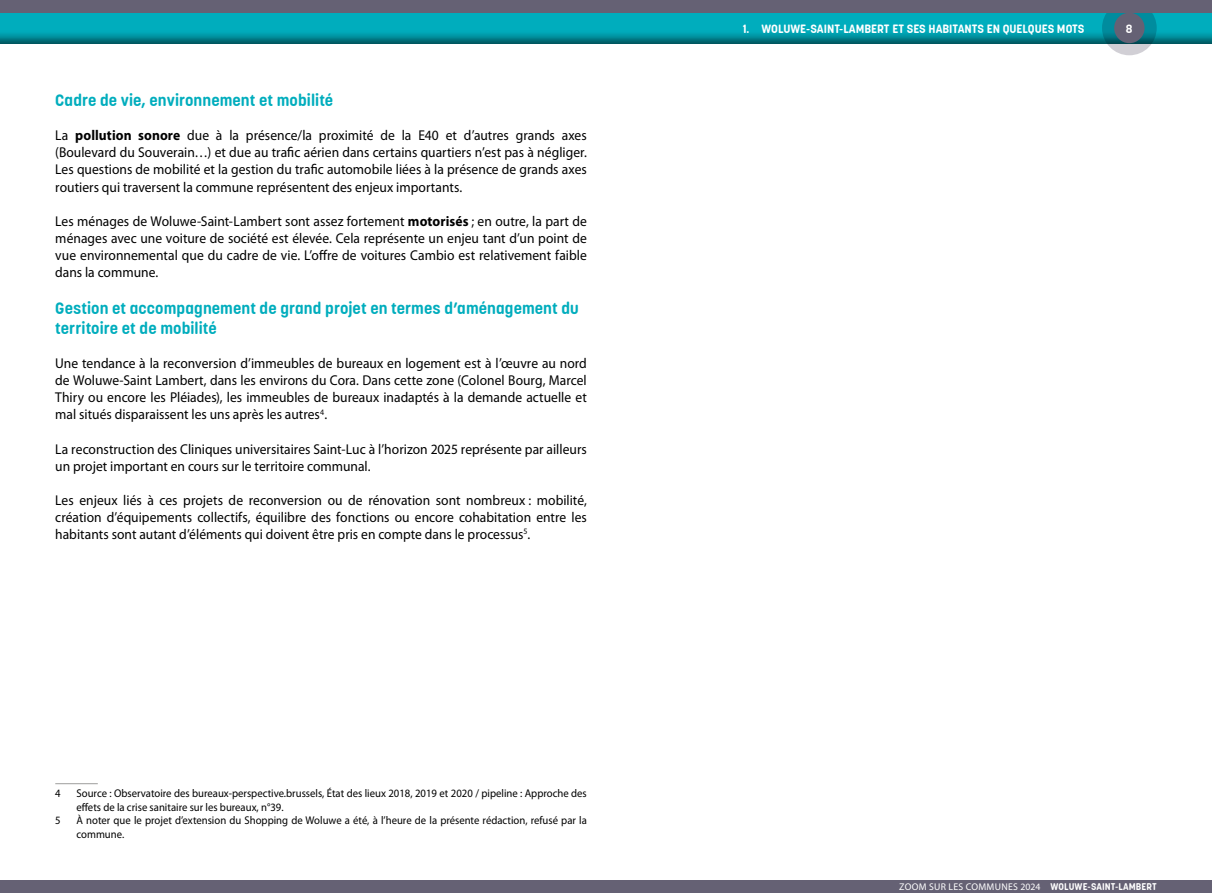
<style>
.page{position:relative;width:1212px;height:893px;background:#fff}
.page>*{position:absolute;margin:0;border:0;box-sizing:border-box;transform-origin:0 0}
.t1{font:700 16.5px/19.8px "Korolev Rounded";letter-spacing:.005em;color:#00adbd}
.t2{font:14.25px/17.1px "Myriad Pro";color:#000;text-align:justify;scale:.95 1}
.t3{font:700 12px "Korolev Rounded";color:#fff}
.t4{font:11.25px/13.5px "Myriad Pro";color:#000;scale:.95 1}
.t5{font:9.75px "Myriad Pro";letter-spacing:.03em;color:#fff}
.s1{font-weight:700}
.s2{font-family:"Korolev Rounded";font-weight:700}
</style>
<div class="page">
<div style="left:0;top:0;width:1212px;height:44px;background:#000;opacity:.6"></div>
<svg style="left:1102px;top:1px;width:55px;height:54px"></svg>
<div style="left:1114px;top:13px;width:30px;height:30px;background:#656174;border-radius:50%"></div>
<div style="left:0;top:0;width:1212px;height:13px;background:#656174"></div>
<div style="left:0;top:880px;width:1212px;height:13px;background:#656174"></div>
<hr style="left:55px;top:783px;width:43px;height:1px;background:#9d9d9c">
<p class="t1" style="left:55px;top:90px;width:279px">Cadre de vie, environnement et mobilité</p>
<p class="t2" style="left:55px;top:127px;width:561px">La <span class="s1">pollution sonore</span> due à la présence/la proximité de la E40 et d’autres grands axes (Boulevard du Souverain…) et due au trafic aérien dans certains quartiers n’est pas à négliger.<br>Les questions de mobilité et la gestion du trafic automobile liées à la présence de grands axes routiers qui traversent la commune représentent des enjeux importants.</p>
<p class="t2" style="left:55px;top:212px;width:561px">Les ménages de Woluwe-Saint-Lambert sont assez fortement <span class="s1">motorisés</span> ; en outre, la part de ménages avec une voiture de société est élevée. Cela représente un enjeu tant d’un point de vue environnemental que du cadre de vie. L’offre de voitures Cambio est relativement faible dans la commune.</p>
<p class="t1" style="left:55px;top:298px;width:525px">Gestion et accompagnement de grand projet en termes d’aménagement du territoire et de mobilité</p>
<p class="t2" style="left:55px;top:354px;width:561px">Une tendance à la reconversion d’immeubles de bureaux en logement est à l’œuvre au nord de Woluwe-Saint Lambert, dans les environs du Cora. Dans cette zone (Colonel Bourg, Marcel Thiry ou encore les Pléiades), les immeubles de bureaux inadaptés à la demande actuelle et mal situés disparaissent les uns après les autres<sup>4</sup>.</p>
<p class="t2" style="left:55px;top:440px;width:561px">La reconstruction des Cliniques universitaires Saint-Luc à l’horizon 2025 représente par ailleurs un projet important en cours sur le territoire communal.</p>
<p class="t2" style="left:55px;top:491px;width:561px">Les enjeux liés à ces projets de reconversion ou de rénovation sont nombreux : mobilité, création d’équipements collectifs, équilibre des fonctions ou encore cohabitation entre les habitants sont autant d’éléments qui doivent être pris en compte dans le processus<sup>5</sup>.</p>
<p class="t4" style="left:55px;top:786px;width:7px">4</p>
<p class="t4" style="left:77px;top:786px;width:539px">Source : Observatoire des bureaux-perspective.brussels, État des lieux 2018, 2019 et 2020 / pipeline : Approche des effets de la crise sanitaire sur les bureaux, n°39.</p>
<p class="t4" style="left:55px;top:813px;width:7px">5</p>
<p class="t4" style="left:77px;top:813px;width:539px">À noter que le projet d’extension du Shopping de Woluwe a été, à l’heure de la présente rédaction, refusé par la commune.</p>
<p class="t3" style="left:743px;top:21px;width:343px">1. WOLUWE-SAINT-LAMBERT ET SES HABITANTS EN QUELQUES MOTS</p>
<p class="t3" style="left:1126px;top:21px;width:8px">8</p>
<p class="t5" style="left:899px;top:881px;width:259px">ZOOM SUR LES COMMUNES 2024 <span class="s2">WOLUWE-SAINT-LAMBERT</span></p>
</div>
